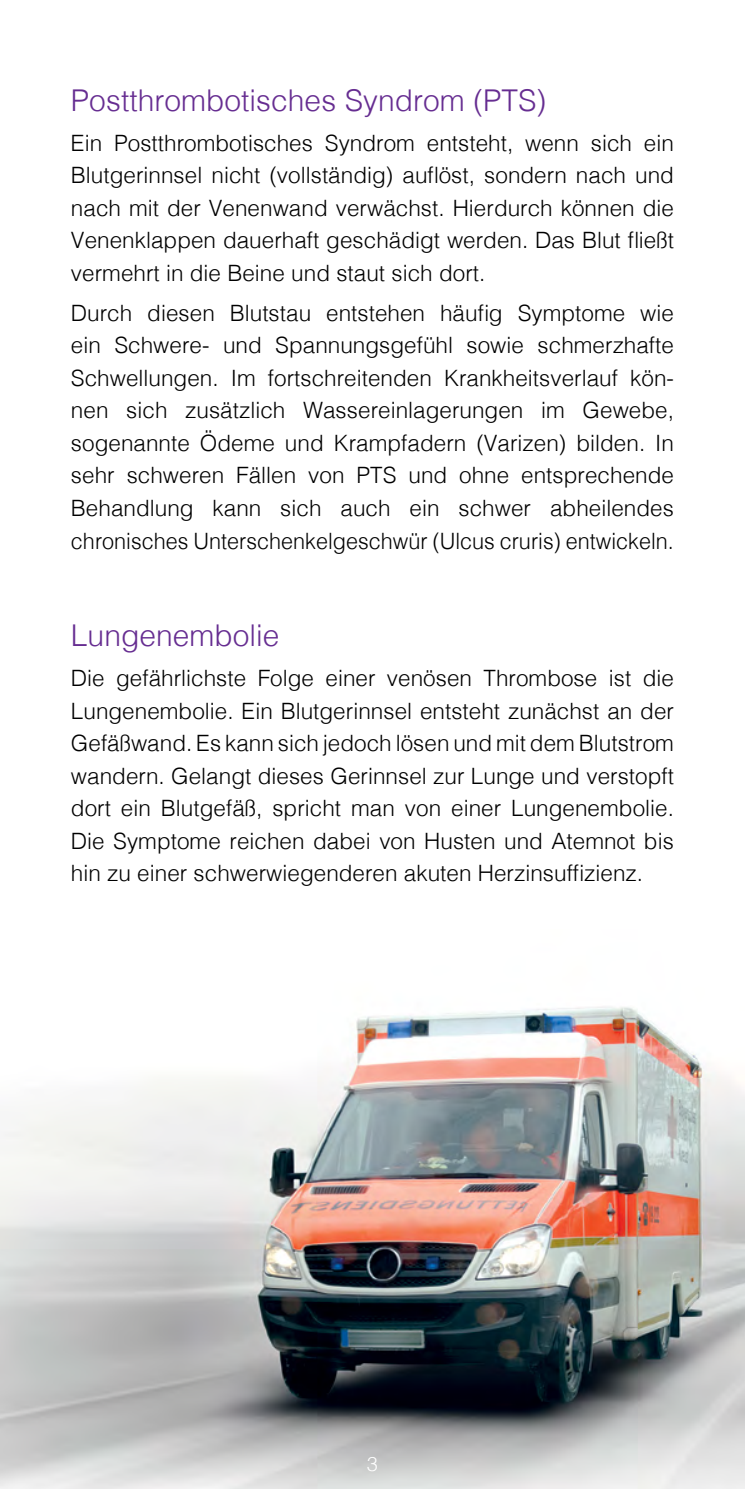
<style>
.page{position:relative;width:745px;height:1489px;background:#fff}
.page>*{position:absolute;margin:0;border:0;box-sizing:border-box;transform-origin:0 0}
.t1{font:300 30px "Helvetica";color:#662d91}
.t2{font:300 22.5px/32.5px "Helvetica";color:#000;text-align:justify}
.t3{font:300 20px "Helvetica";color:#fff}
</style>
<div class="page">
<img style="left:0;top:1006px;width:744px;height:482px">
<h1 class="t1" style="left:71px;top:82px;width:477px">Postthrombotisches Syndrom (PTS)</h1>
<p class="t2" style="left:71px;top:127px;width:604px">Ein Postthrombotisches Syndrom entsteht, wenn sich ein Blutgerinnsel nicht (vollständig) auflöst, sondern nach und nach mit der Venenwand verwächst. Hierdurch können die Venenklappen dauerhaft geschädigt werden. Das Blut fließt vermehrt in die Beine und staut sich dort.</p>
<p class="t2" style="left:71px;top:297px;width:604px">Durch diesen Blutstau entstehen häufig Symptome wie ein Schwere- und Spannungsgefühl sowie schmerzhafte Schwellungen. Im fortschreitenden Krankheitsverlauf kön&shy;nen sich zusätzlich Wassereinlagerungen im Gewebe, sogenannte Ödeme und Krampfadern (Varizen) bilden. In sehr schweren Fällen von PTS und ohne entsprechende Behandlung kann sich auch ein schwer abheilendes chronisches Unterschenkelgeschwür (Ulcus cruris) entwickeln.</p>
<h1 class="t1" style="left:71px;top:617px;width:210px">Lungenembolie</h1>
<p class="t2" style="left:71px;top:662px;width:604px">Die gefährlichste Folge einer venösen Thrombose ist die Lungenembolie. Ein Blutgerinnsel entsteht zunächst an der Gefäßwand. Es kann sich jedoch lösen und mit dem Blutstrom wandern. Gelangt dieses Gerinnsel zur Lunge und verstopft dort ein Blutgefäß, spricht man von einer Lungenembolie.<br>Die Symptome reichen dabei von Husten und Atemnot bis hin zu einer schwerwiegenderen akuten Herzinsuffizienz.</p>
<p class="t3" style="left:366px;top:1451px;width:13px">3</p>
</div>
